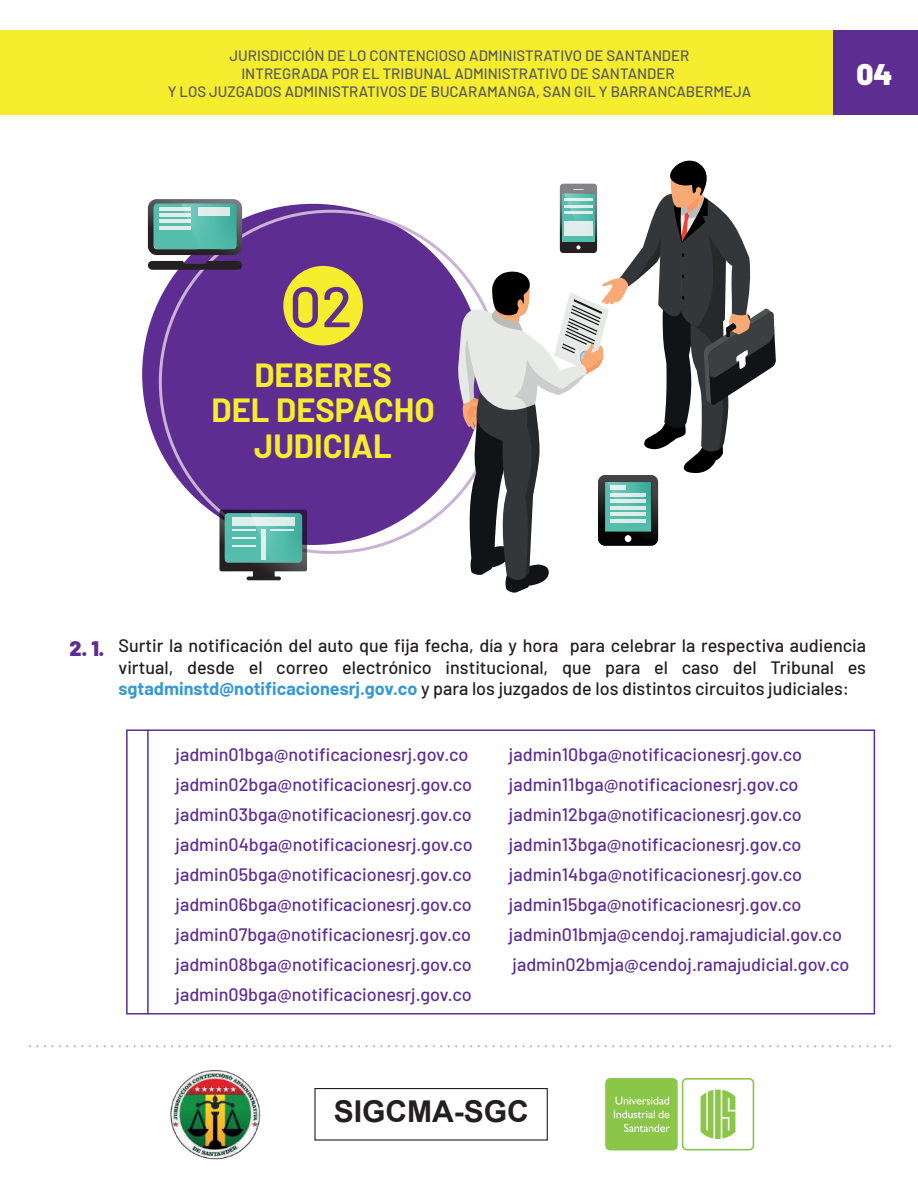
<style>
.page{position:relative;width:918px;height:1188px;background:#fff}
.page>*{position:absolute;margin:0;border:0;box-sizing:border-box;transform-origin:0 0}
.t1{font:500 56.85px "Barlow";color:#5e2d91}
.t2{font:700 32.7px/35.4px "Barlow";color:#f6ed2e;text-align:center}
.t3{font:700 30px "Arial";color:#231f20}
.t4{font:900 29.7px "Barlow";color:#fff}
.t5{font:900 21px "Barlow";color:#5e2d91}
.t6{font:500 18px/30px "Barlow";color:#5e2d91}
.t7{font:500 18px/21.6px "Barlow";color:#231f20;text-align:justify}
.t8{font:500 15px/18px "Barlow";color:#575a5b;text-align:center}
.s1{font-weight:700;color:#3799d4}
</style>
<div class="page">
<div style="left:0;top:30px;width:918px;height:85px;background:#f6ed2e"></div>
<div style="left:142px;top:204px;width:341px;height:341px;background:#5e2d91;border-radius:50%"></div>
<div style="left:283px;top:266px;width:80px;height:79px;background:#f6ed2e;border-radius:50%"></div>
<div style="left:126px;top:729px;width:749px;height:286px;border:2px solid #5e2d91"></div>
<hr style="left:147px;top:730px;width:2px;height:284px;background:#5e2d91">
<svg style="left:148px;top:199px;width:94px;height:71px;background:#659190"></svg>
<svg style="left:219px;top:510px;width:88px;height:70px;background:#6e9f9a"></svg>
<svg style="left:457px;top:160px;width:319px;height:433px"></svg>
<div style="left:833px;top:30px;width:85px;height:85px;background:#5e2d91"></div>
<svg style="left:134px;top:1045px;width:76px;height:2px"></svg>
<svg style="left:306px;top:1045px;width:91px;height:2px"></svg>
<svg style="left:478px;top:1045px;width:91px;height:2px"></svg>
<svg style="left:650px;top:1045px;width:91px;height:2px"></svg>
<svg style="left:837px;top:1045px;width:54px;height:2px"></svg>
<img style="left:170px;top:1070px;width:91px;height:90px">
<div style="left:314px;top:1088px;width:234px;height:53px;background:#fff;border:1px solid #231f20"></div>
<svg style="left:605px;top:1078px;width:149px;height:72px"></svg>
<p class="t8" style="left:168px;top:46px;width:585px">JURISDICCIÓN DE LO CONTENCIOSO ADMINISTRATIVO DE SANTANDER<br>INTREGRADA POR EL TRIBUNAL ADMINISTRATIVO DE SANTANDER<br>Y LOS JUZGADOS ADMINISTRATIVOS DE BUCARAMANGA, SAN GIL Y BARRANCABERMEJA</p>
<h3 class="t4" style="left:856px;top:52px;width:38px">04</h3>
<h1 class="t1" style="left:289px;top:265px;width:65px">02</h1>
<h2 class="t2" style="left:211px;top:355px;width:225px">DEBERES<br>DEL DESPACHO<br>JUDICIAL</h2>
<p class="t5" style="left:70px;top:632px;width:36px">2. 1.</p>
<p class="t7" style="left:119px;top:633px;width:749px">Surtir la notificación del auto que fija fecha, día y hora para celebrar la respectiva audiencia virtual, desde el correo electrónico institucional, que para el caso del Tribunal es <span class="s1">sgtadminstd@notificacionesrj.gov.co</span> y para los juzgados de los distintos circuitos judiciales:</p>
<p class="t6" style="left:176px;top:738px;width:299px">jadmin01bga@notificacionesrj.gov.co jadmin02bga@notificacionesrj.gov.co jadmin03bga@notificacionesrj.gov.co jadmin04bga@notificacionesrj.gov.co jadmin05bga@notificacionesrj.gov.co jadmin06bga@notificacionesrj.gov.co jadmin07bga@notificacionesrj.gov.co jadmin08bga@notificacionesrj.gov.co jadmin09bga@notificacionesrj.gov.co</p>
<p class="t6" style="left:509px;top:738px;width:342px">jadmin10bga@notificacionesrj.gov.co jadmin11bga@notificacionesrj.gov.co jadmin12bga@notificacionesrj.gov.co jadmin13bga@notificacionesrj.gov.co jadmin14bga@notificacionesrj.gov.co jadmin15bga@notificacionesrj.gov.co jadmin01bmja@cendoj.ramajudicial.gov.co jadmin02bmja@cendoj.ramajudicial.gov.co</p>
<h3 class="t3" style="left:334px;top:1091px;width:197px">SIGCMA-SGC</h3>
</div>
